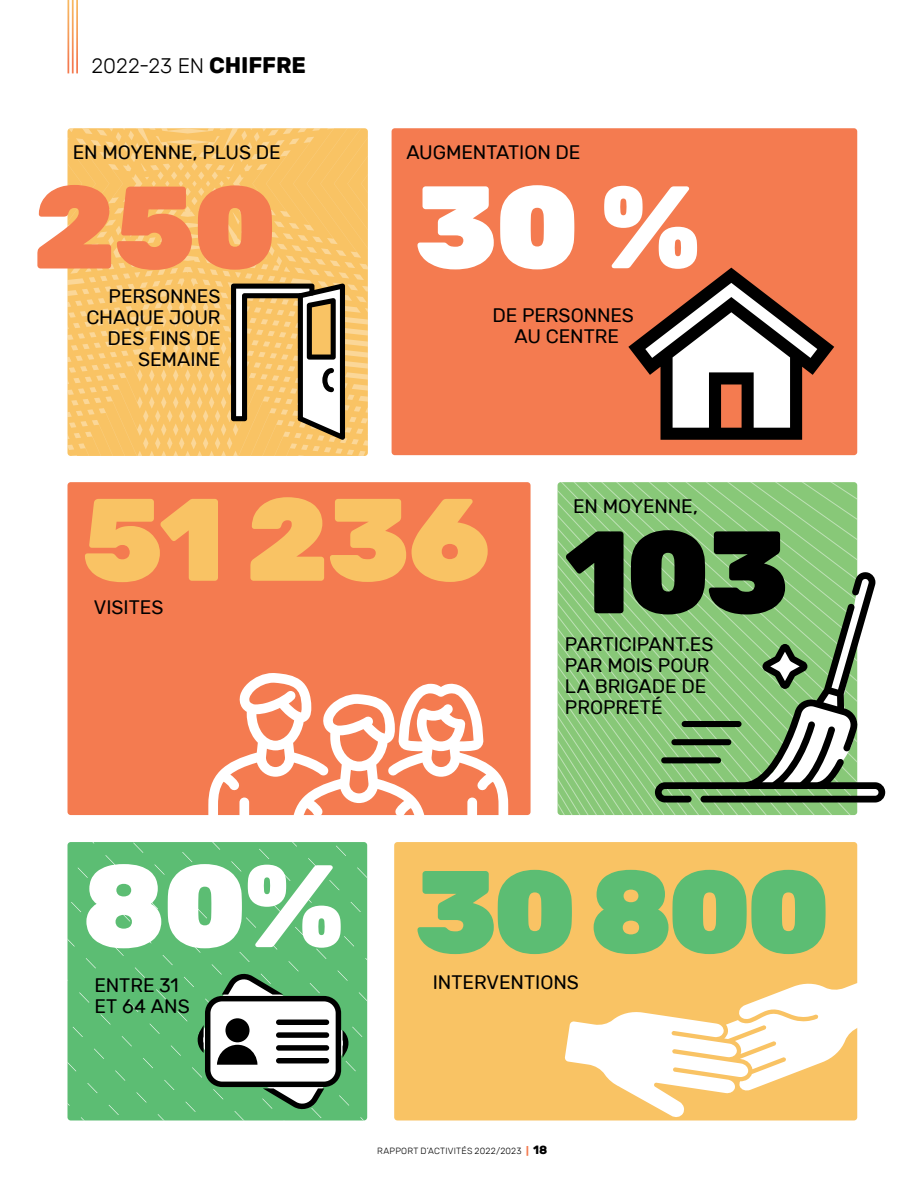
<style>
.page{position:relative;width:918px;height:1188px;background:#fff}
.page>*{position:absolute;margin:0;border:0;box-sizing:border-box;transform-origin:0 0}
.t1{font:900 117px "Rubik";color:#fff}
.t2{font:900 117px "Rubik";color:#f9c364}
.t3{font:900 117px "Rubik";color:#5cbd73}
.t4{font:900 117px "Rubik";color:#000}
.t5{font:900 117px "Rubik";color:#f47b50}
.t6{font:300 21px "Rubik";letter-spacing:-.005em;color:#000}
.t7{font:19.5px/21px "Rubik";letter-spacing:-.005em;color:#000}
.t8{font:300 9px "Rubik";letter-spacing:.02em;color:#000}
.s1{font-weight:700;font-size:22.5px}
.s2{font-weight:700;color:#f47b50}
.s3{font-weight:700;font-size:12px}
</style>
<div class="page">
<svg style="left:558px;top:482px;width:299px;height:333px;background:#8dca7e"></svg>
<div style="left:392px;top:128px;width:465px;height:327px;background:#f47b50;border-radius:3px"></div>
<div style="left:67px;top:482px;width:464px;height:333px;background:#f47b50;border-radius:3px"></div>
<svg style="left:68px;top:128px;width:300px;height:328px;background:#edbf6e"></svg>
<svg style="left:208px;top:673px;width:300px;height:171px"></svg>
<svg style="left:655px;top:572px;width:230px;height:231px;fill:#88c878"></svg>
<svg style="left:628px;top:268px;width:206px;height:172px"></svg>
<div style="left:394px;top:842px;width:463px;height:278px;background:#f9c364;border-radius:3px"></div>
<svg style="left:68px;top:842px;width:300px;height:279px;background:#66b679"></svg>
<svg style="left:565px;top:980px;width:293px;height:138px"></svg>
<p class="t6" style="left:92px;top:54px;width:216px">2022-23 EN <span class="s1">CHIFFRE</span></p>
<p class="t7" style="left:73px;top:142px;width:209px">EN MOYENNE, PLUS DE</p>
<h1 class="t5" style="left:33px;top:159px;width:245px">250</h1>
<p class="t7" style="left:86px;top:287px;width:136px;text-align:right">PERSONNES<br>CHAQUE JOUR<br>DES FINS DE<br>SEMAINE</p>
<p class="t7" style="left:406px;top:142px;width:176px">AUGMENTATION DE</p>
<h1 class="t1" style="left:415px;top:159px;width:287px">30 %</h1>
<p class="t7" style="left:492px;top:305px;width:143px;text-align:center">DE PERSONNES<br>AU CENTRE</p>
<h1 class="t2" style="left:82px;top:472px;width:409px">51 236</h1>
<p class="t7" style="left:94px;top:597px;width:71px">VISITES</p>
<p class="t7" style="left:573px;top:496px;width:126px">EN MOYENNE,</p>
<h1 class="t4" style="left:565px;top:504px;width:226px">103</h1>
<p class="t7" style="left:565px;top:634px;width:150px">PARTICIPANT.ES<br>PAR MOIS POUR<br>LA BRIGADE DE<br>PROPRETÉ</p>
<h1 class="t1" style="left:82px;top:838px;width:263px">80%</h1>
<p class="t7" style="left:94px;top:975px;width:97px">ENTRE 31<br>ET 64 ANS</p>
<h1 class="t3" style="left:415px;top:844px;width:417px">30 800</h1>
<p class="t7" style="left:433px;top:972px;width:148px">INTERVENTIONS</p>
<p class="t8" style="left:377px;top:1146px;width:172px">RAPPORT D’ACTIVITÉS 2022/2023 <span class="s2">|</span> <span class="s3">18</span></p>
</div>
